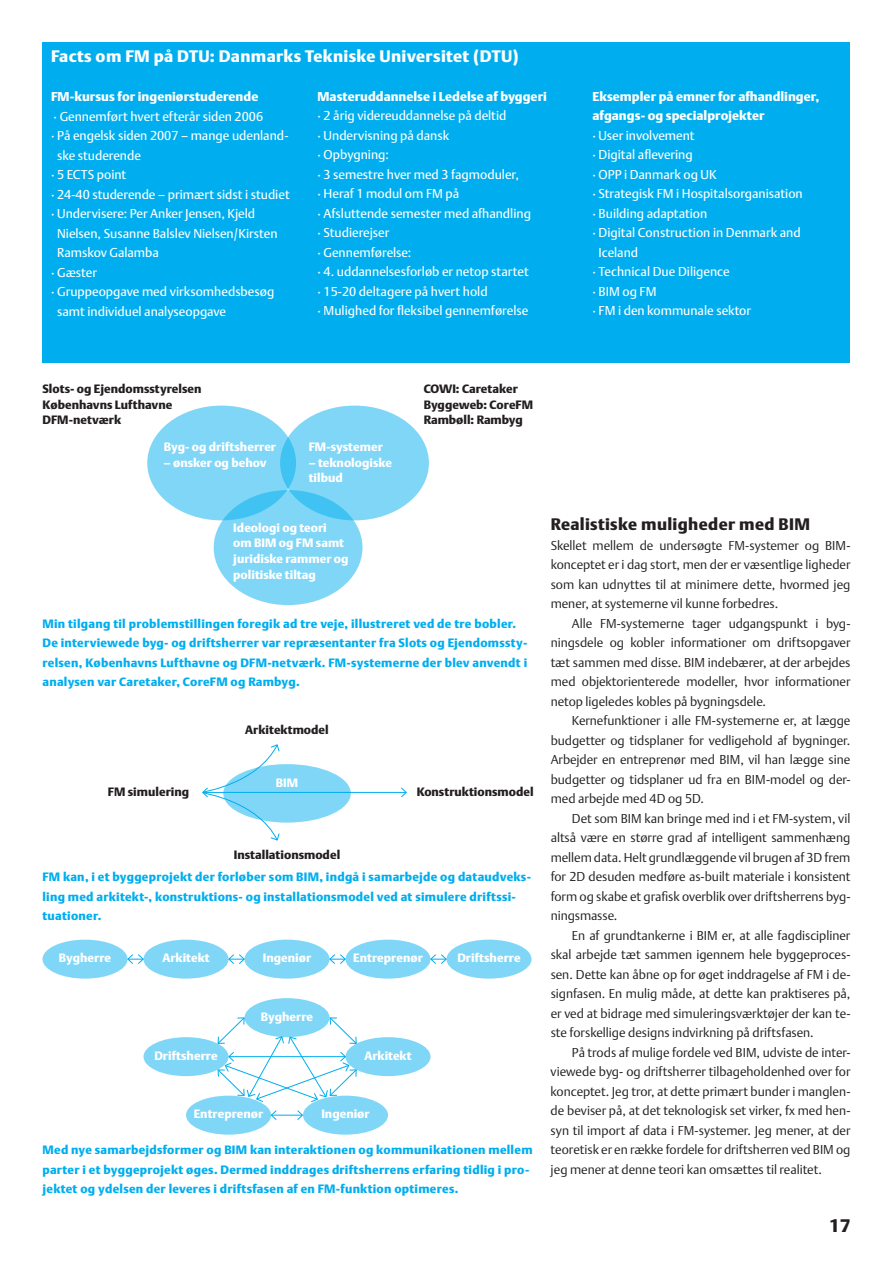
<style>
.page{position:relative;width:893px;height:1263px;background:#fff}
.page>*{position:absolute;margin:0;border:0;box-sizing:border-box;transform-origin:0 0}
.t1{font:18px "DTL Argo T Black";color:#231f20}
.t2{font:16.5px "DTL Argo T Black";letter-spacing:.02em;color:#fff}
.t3{font:16.5px "DTL Argo T Black";letter-spacing:.02em;color:#231f20}
.t4{font:12.75px/19.5px "DTL Argo T Light";color:#231f20;text-align:justify}
.t5{font:12.75px/19.5px "DTL Argo T";color:#fff}
.t6{font:12.75px/19.5px "DTL Argo T Black";letter-spacing:.005em;color:#fff}
.t7{font:12px/19.5px "DTL Argo T Black";letter-spacing:.02em;color:#00aeef}
.t8{font:12px/15.6px "DTL Argo T Black";color:#fff}
.t9{font:12px/15.6px "DTL Argo T Black";color:#231f20}
</style>
<div class="page">
<div style="left:43px;top:940px;width:85px;height:39px;background:#80d6f7;border-radius:50%"></div>
<div style="left:144px;top:940px;width:85px;height:39px;background:#80d6f7;border-radius:50%"></div>
<div style="left:144px;top:1037px;width:85px;height:39px;background:#80d6f7;border-radius:50%"></div>
<div style="left:186px;top:1096px;width:85px;height:39px;background:#80d6f7;border-radius:50%"></div>
<div style="left:303px;top:1096px;width:85px;height:39px;background:#80d6f7;border-radius:50%"></div>
<div style="left:244px;top:940px;width:86px;height:39px;background:#80d6f7;border-radius:50%"></div>
<div style="left:244px;top:998px;width:86px;height:39px;background:#80d6f7;border-radius:50%"></div>
<div style="left:345px;top:940px;width:86px;height:39px;background:#80d6f7;border-radius:50%"></div>
<div style="left:345px;top:1037px;width:86px;height:39px;background:#80d6f7;border-radius:50%"></div>
<div style="left:446px;top:940px;width:85px;height:39px;background:#80d6f7;border-radius:50%"></div>
<svg style="left:127px;top:954px;width:17px;height:10px"></svg>
<svg style="left:228px;top:954px;width:17px;height:10px"></svg>
<hr style="left:271px;top:1115px;width:31px;height:1px;background:#00aeef">
<svg style="left:271px;top:1110px;width:6px;height:10px"></svg>
<svg style="left:297px;top:1110px;width:6px;height:10px"></svg>
<svg style="left:329px;top:954px;width:17px;height:10px"></svg>
<svg style="left:430px;top:954px;width:17px;height:10px"></svg>
<svg style="left:217px;top:1017px;width:140px;height:85px"></svg>
<div style="left:147px;top:406px;width:149px;height:114px;background:#80d6f7;border-radius:50%"></div>
<div style="left:280px;top:406px;width:149px;height:114px;background:#80d6f7;border-radius:50%"></div>
<svg style="left:214px;top:490px;width:148px;height:115px;fill:#80d6f7"></svg>
<div style="left:223px;top:764px;width:128px;height:59px;background:#80d6f7;border-radius:50%"></div>
<hr style="left:203px;top:792px;width:203px;height:1px;background:#00aeef">
<svg style="left:401px;top:787px;width:6px;height:10px"></svg>
<svg style="left:202px;top:744px;width:78px;height:97px"></svg>
<div style="left:43px;top:43px;width:807px;height:320px;background:#00aeef"></div>
<p class="t2" style="left:51px;top:46px;width:469px">Facts om FM på DTU: Danmarks Tekniske Universitet (DTU)</p>
<p class="t6" style="left:51px;top:87px;width:209px">FM-kursus for ingeniørstuderende</p>
<p class="t5" style="left:54px;top:106px;width:211px">· Gennemført hvert efterår siden 2006</p>
<p class="t5" style="left:51px;top:126px;width:239px">· På engelsk siden 2007 – mange udenland-</p>
<p class="t5" style="left:57px;top:145px;width:85px">ske studerende</p>
<p class="t5" style="left:51px;top:165px;width:77px">· 5 ECTS point</p>
<p class="t5" style="left:51px;top:184px;width:240px">· 24-40 studerende – primært sidst i studiet</p>
<p class="t5" style="left:51px;top:204px;width:206px">· Undervisere: Per Anker Jensen, Kjeld</p>
<p class="t5" style="left:57px;top:223px;width:222px">Nielsen, Susanne Balslev Nielsen/Kirsten</p>
<p class="t5" style="left:57px;top:243px;width:103px">Ramskov Galamba</p>
<p class="t5" style="left:51px;top:262px;width:47px">· Gæster</p>
<p class="t5" style="left:51px;top:282px;width:225px">· Gruppeopgave med virksomhedsbesøg</p>
<p class="t5" style="left:57px;top:301px;width:171px">samt individuel analyseopgave</p>
<p class="t6" style="left:317px;top:87px;width:231px">Masteruddannelse i Ledelse af byggeri</p>
<p class="t5" style="left:317px;top:106px;width:215px">· 2 årig videreuddannelse på deltid<br>· Undervisning på dansk<br>· Opbygning:<br>· 3 semestre hver med 3 fagmoduler,<br>· Heraf 1 modul om FM på<br>· Afsluttende semester med afhandling · Studierejser<br>· Gennemførelse:<br>· 4. uddannelsesforløb er netop startet · 15-20 deltagere på hvert hold<br>· Mulighed for fleksibel gennemførelse</p>
<p class="t9" style="left:43px;top:381px;width:161px">Slots- og Ejendomsstyrelsen<br>Københavns Lufthavne<br>DFM</p>
<p class="t9" style="left:69px;top:412px;width:54px">-netværk</p>
<p class="t8" style="left:164px;top:439px;width:114px">Byg- og driftsherrer</p>
<p class="t8" style="left:164px;top:455px;width:104px">– ønsker og behov</p>
<p class="t8" style="left:309px;top:439px;width:76px">FM -systemer</p>
<p class="t8" style="left:309px;top:455px;width:85px">– teknologiske tilbud</p>
<p class="t9" style="left:424px;top:381px;width:101px">COWI: Caretaker<br>Byggeweb: CoreFM<br>Rambøll: Rambyg</p>
<p class="t6" style="left:592px;top:87px;width:228px">Eksempler på emner for afhandlinger, afgangs- og specialprojekter</p>
<p class="t5" style="left:592px;top:126px;width:104px">· User involvement</p>
<p class="t5" style="left:592px;top:145px;width:102px">· Digital aflevering</p>
<p class="t5" style="left:592px;top:164px;width:126px">· OPP i Danmark og UK</p>
<p class="t5" style="left:592px;top:184px;width:212px">· Strategisk FM i Hospitalsorganisation</p>
<p class="t5" style="left:592px;top:203px;width:116px">· Building adaptation</p>
<p class="t5" style="left:592px;top:223px;width:210px">· Digital Construction in Denmark and</p>
<p class="t5" style="left:599px;top:242px;width:41px">Iceland</p>
<p class="t5" style="left:592px;top:262px;width:139px">· Technical Due Diligence</p>
<p class="t5" style="left:592px;top:281px;width:65px">· BIM og FM</p>
<p class="t5" style="left:592px;top:301px;width:160px">· FM i den kommunale sektor</p>
<p class="t8" style="left:233px;top:520px;width:95px">Ideologi og teori om BIM</p>
<p class="t8" style="left:233px;top:535px;width:117px;text-indent:46px">og FM samt juridiske rammer og politiske tiltag</p>
<p class="t7" style="left:43px;top:613px;width:486px">Min tilgang til problemstillingen foregik ad tre veje, illustreret ved de tre bobler.<br>De interviewede byg- og driftsherrer var repræsentanter fra Slots og Ejendomssty&shy;relsen, Københavns Lufthavne og DFM</p>
<p class="t7" style="left:43px;top:652px;width:486px;text-indent:225px">-netværk. FM -systemerne der blev anvendt i analysen var Caretaker, CoreFM og Rambyg.</p>
<p class="t9" style="left:245px;top:722px;width:85px">Arkitektmodel</p>
<p class="t8" style="left:276px;top:774px;width:9px">BIM</p>
<p class="t9" style="left:108px;top:784px;width:83px">FM simulering</p>
<p class="t9" style="left:417px;top:784px;width:118px">Konstruktionsmodel</p>
<p class="t9" style="left:234px;top:847px;width:108px">Installationsmodel</p>
<p class="t7" style="left:43px;top:867px;width:262px">FM kan, i et byggeprojekt der forløber som BIM</p>
<p class="t7" style="left:43px;top:867px;width:490px;text-indent:277px">, indgå i samarbejde og dataudveks&shy;ling med arkitekt-, konstruktions- og installationsmodel ved at simulere driftssi&shy;tuationer.</p>
<p class="t8" style="left:59px;top:950px;width:54px">Bygherre</p>
<p class="t8" style="left:162px;top:950px;width:49px">Arkitekt</p>
<p class="t8" style="left:457px;top:950px;width:65px">Driftsherre</p>
<p class="t8" style="left:263px;top:950px;width:50px">Ingeniør</p>
<p class="t8" style="left:353px;top:950px;width:71px">Entreprenør</p>
<p class="t8" style="left:154px;top:1047px;width:65px">Driftsherre</p>
<p class="t8" style="left:261px;top:1008px;width:54px">Bygherre</p>
<p class="t8" style="left:364px;top:1047px;width:49px">Arkitekt</p>
<p class="t8" style="left:194px;top:1106px;width:71px">Entreprenør</p>
<p class="t8" style="left:321px;top:1106px;width:50px">Ingeniør</p>
<p class="t7" style="left:43px;top:1140px;width:190px">Med nye samarbejdsformer og BIM</p>
<p class="t7" style="left:43px;top:1140px;width:492px;text-indent:208px">kan interaktionen og kommunikationen mellem parter i et byggeprojekt øges. Dermed inddrages driftsherrens erfaring tidlig i pro&shy;jektet og ydelsen der leveres i driftsfasen af en FM -funktion optimeres.</p>
<p class="t3" style="left:551px;top:514px;width:239px">Realistiske muligheder med BIM</p>
<p class="t4" style="left:551px;top:535px;width:301px">Skellet mellem de undersøgte FM-systemer og BIM&shy;konceptet er i dag stort, men der er væsentlige ligheder som kan udnyttes til at minimere dette, hvormed jeg mener, at systemerne vil kunne forbedres.</p>
<p class="t4" style="left:551px;top:613px;width:301px;text-indent:21px">Alle FM-systemerne tager udgangspunkt i byg&shy;ningsdele og kobler informationer om driftsopgaver tæt sammen med disse. BIM indebærer, at der arbejdes med objektorienterede modeller, hvor informationer netop ligeledes kobles på bygningsdele.</p>
<p class="t4" style="left:551px;top:711px;width:301px;text-indent:21px">Kernefunktioner i alle FM-systemerne er, at lægge budgetter og tidsplaner for vedligehold af bygninger.<br>Arbejder en entreprenør med BIM, vil han lægge sine budgetter og tidsplaner ud fra en BIM-model og der&shy;med arbejde med 4D og 5D.</p>
<p class="t4" style="left:551px;top:808px;width:301px;text-indent:21px">Det som BIM kan bringe med ind i et FM-system, vil altså være en større grad af intelligent sammenhæng mellem data. Helt grundlæggende vil brugen af 3D frem for 2D desuden medføre as-built materiale i konsistent form og skabe et grafisk overblik over driftsherrens byg&shy;ningsmasse.</p>
<p class="t4" style="left:551px;top:925px;width:301px;text-indent:21px">En af grundtankerne i BIM er, at alle fagdiscipliner skal arbejde tæt sammen igennem hele byggeproces&shy;sen. Dette kan åbne op for øget inddragelse af FM i de&shy;signfasen. En mulig måde, at dette kan praktiseres på, er ved at bidrage med simuleringsværktøjer der kan te&shy;ste forskellige designs indvirkning på driftsfasen.</p>
<p class="t4" style="left:551px;top:1042px;width:301px;text-indent:21px">På trods af mulige fordele ved BIM, udviste de inter&shy;viewede byg- og driftsherrer tilbageholdenhed over for konceptet. Jeg tror, at dette primært bunder i manglen&shy;de beviser på, at det teknologisk set virker, fx med hen&shy;syn til import af data i FM-systemer. Jeg mener, at der teoretisk er en række fordele for driftsherren ved BIM og jeg mener at denne teori kan omsættes til realitet.</p>
<h1 class="t1" style="left:829px;top:1215px;width:23px">17</h1>
</div>
